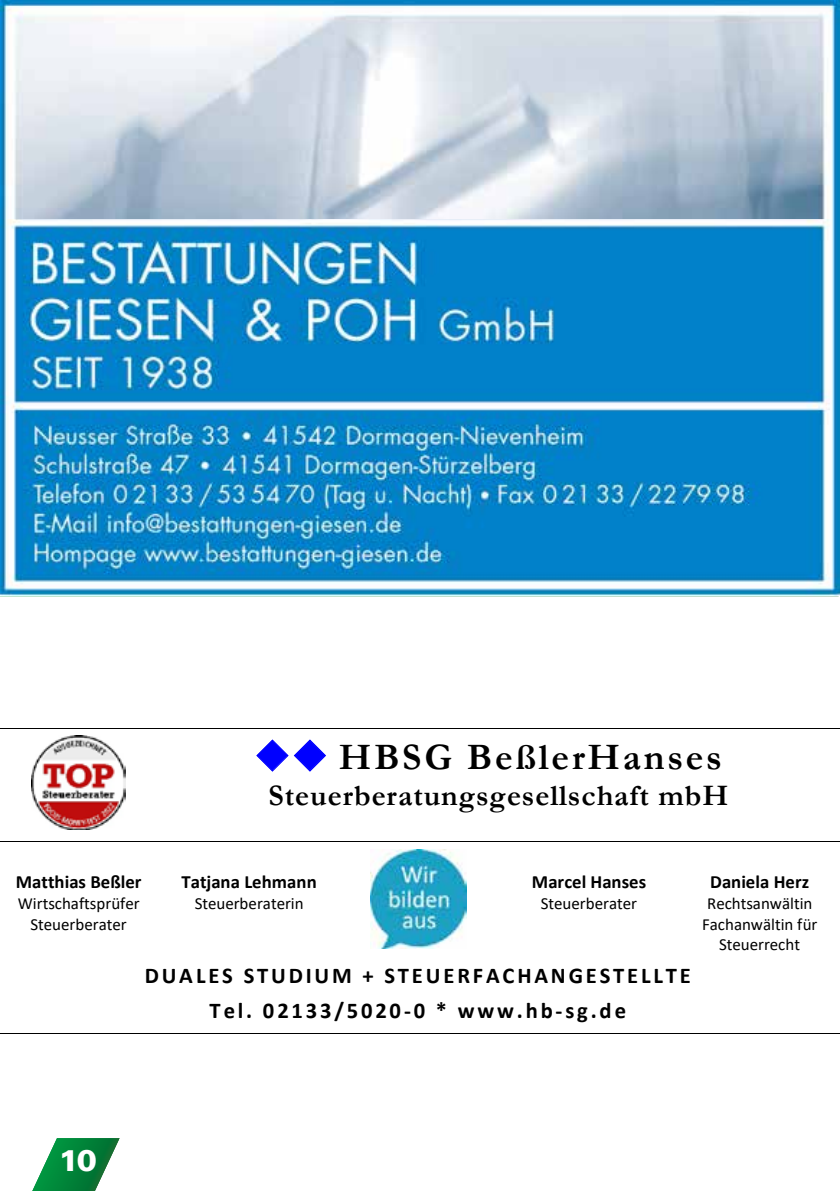
<style>
.page{position:relative;width:840px;height:1191px;background:#fff}
.page>*{position:absolute;margin:0;border:0;box-sizing:border-box;transform-origin:0 0}
.t1{font:700 37.6px "Garamond";letter-spacing:.075em;color:#000}
.t2{font:700 30px "Garamond";letter-spacing:.035em;color:#000}
.t3{font:900 30px "Univers";color:#fff}
.t4{font:700 22.6px/34.6px "Calibri";letter-spacing:.125em;color:#000;text-align:center}
.t5{font:700 18.8px "Calibri";color:#000}
.t6{font:17px/20.6px "Calibri";color:#000;text-align:center}
.s1{color:#00f}
</style>
<div class="page">
<svg style="left:32px;top:1138px;width:87px;height:53px"></svg>
<img style="left:0;top:218px;width:839px;height:377px">
<img style="left:0;top:1px;width:839px;height:217px">
<hr style="left:0;top:728px;width:839px;height:1px;background:#000">
<hr style="left:0;top:841px;width:165px;height:1px;background:#000">
<hr style="left:166px;top:841px;width:167px;height:1px;background:#000">
<hr style="left:334px;top:841px;width:169px;height:1px;background:#000">
<hr style="left:504px;top:841px;width:170px;height:1px;background:#000">
<hr style="left:675px;top:841px;width:164px;height:1px;background:#000">
<hr style="left:0;top:1032px;width:839px;height:1px;background:#000">
<img style="left:32px;top:735px;width:94px;height:94px">
<img style="left:370px;top:849px;width:96px;height:99px">
<p class="t5" style="left:16px;top:868px;width:127px">Matthias Beßler</p>
<p class="t6" style="left:18px;top:892px;width:123px">Wirtschaftsprüfer<br>Steuerberater</p>
<h1 class="t1" style="left:254px;top:731px;width:469px"><span class="s1">◆◆</span> HBSG BeßlerHanses</h1>
<h2 class="t2" style="left:268px;top:775px;width:461px">Steuerberatungsgesellschaft mbH</h2>
<p class="t5" style="left:181px;top:868px;width:137px">Tatjana Lehmann</p>
<p class="t6" style="left:194px;top:892px;width:111px">Steuerberaterin</p>
<p class="t5" style="left:531px;top:868px;width:116px">Marcel Hanses</p>
<p class="t6" style="left:540px;top:892px;width:98px">Steuerberater</p>
<p class="t5" style="left:710px;top:868px;width:100px">Daniela Herz</p>
<p class="t6" style="left:701px;top:892px;width:117px">Rechtsanwältin<br>Fachanwältin für<br>Steuerrecht</p>
<h3 class="t4" style="left:145px;top:958px;width:547px">DUALES STUDIUM + STEUERFACHANGESTELLTE<br>Tel. 02133/5020-0 * www.hb-sg.de</h3>
<h2 class="t3" style="left:59px;top:1141px;width:40px">10</h2>
</div>
